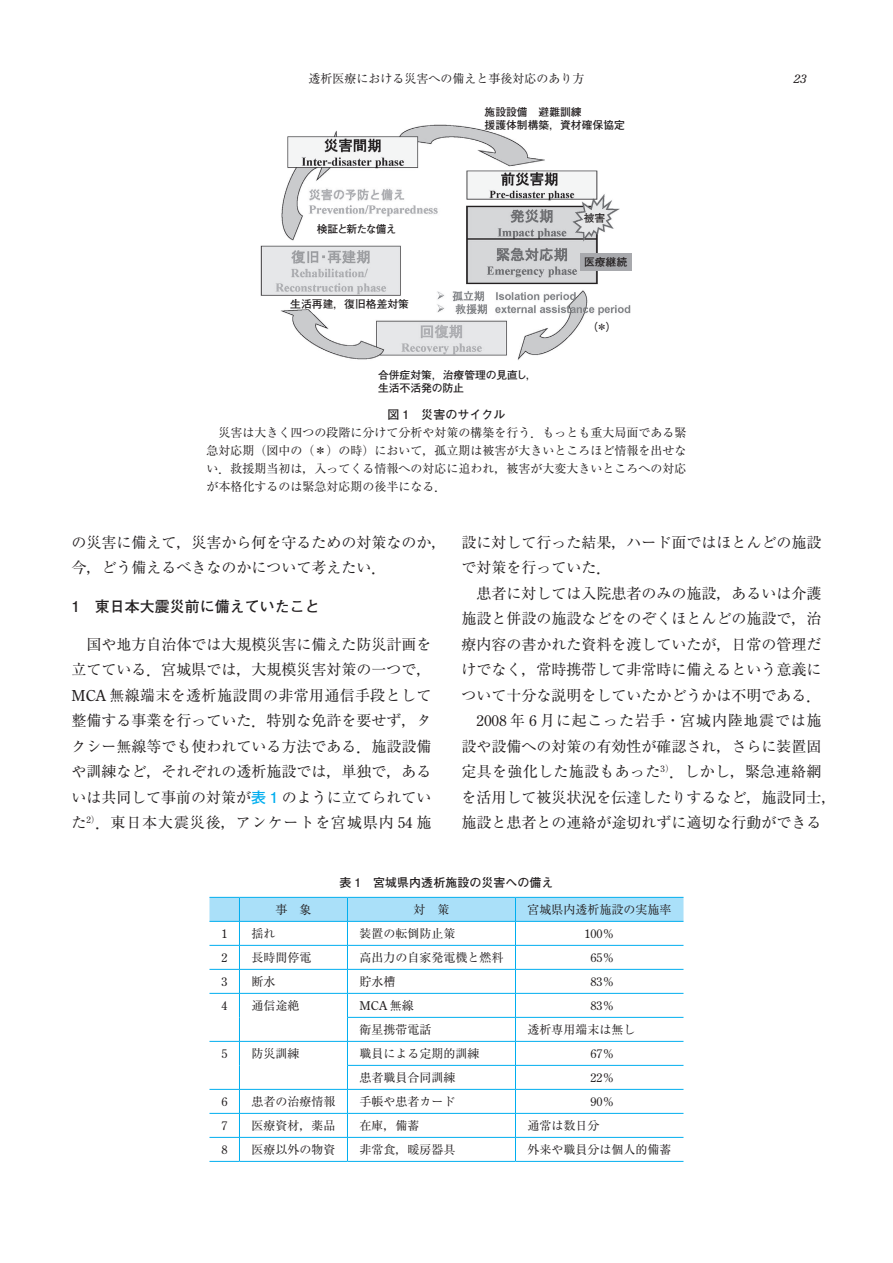
<style>
.page{position:relative;width:893px;height:1263px;background:#fff}
.page>*{position:absolute;margin:0;border:0;box-sizing:border-box;transform-origin:0 0}
.t1{font:15px/25.5px "Ryumin Pro";color:#231f20}
.t2{font:15px "Ryumin Pro";letter-spacing:.02em;color:#231f20}
.t3{font:15px "Ryumin Pro";letter-spacing:.05em;color:#231f20}
.t4{font:700 15px "Futo Go B101 Pro";color:#231f20}
.t5{font:12px/18px "Ryumin Pro";color:#231f20;text-align:justify}
.t6{font:12px "Century Old Style Std";color:#231f20}
.t7{font:700 12px "Futo Go B101 Pro";color:#231f20}
.t8{font:italic 12px "Century Old Style Std";color:#231f20}
.t9{font:700 10.8px/12.9px "Futo Go B101 Pro";color:#231f20}
.t10{font:700 10.8px "Futo Go B101 Pro";letter-spacing:-.085em;color:#231f20}
.s1{font-family:"Hira Min Pro W3"}
.s2{font-family:"Century Old Style Std"}
.s3{font-family:"Futo Go B101 Pro";font-weight:700;color:#00aeef}
.s4{font-family:"Ryumin Pro"}
</style>
<div class="page">
<img style="left:261px;top:124px;width:371px;height:236px">
<div style="left:580px;top:253px;width:52px;height:17px;background:#a8a9ad"></div>
<hr style="left:209px;top:1161px;width:30px;height:1px;background:#00aeef">
<hr style="left:239px;top:1161px;width:108px;height:1px;background:#00aeef">
<hr style="left:347px;top:1161px;width:168px;height:1px;background:#00aeef">
<hr style="left:515px;top:1161px;width:168px;height:1px;background:#00aeef">
<svg style="left:209px;top:897px;width:474px;height:264px"></svg>
<p class="t5" style="left:308px;top:69px;width:278px">透析医療における災害への備えと事後対応のあり方</p>
<p class="t8" style="left:793px;top:71px;width:14px">23</p>
<p class="t10" style="left:317px;top:220px;width:81px">検証と新たな備え</p>
<p class="t9" style="left:290px;top:296px;width:120px">生活再建，復旧格差対策</p>
<p class="t9" style="left:485px;top:104px;width:142px">施設設備　避難訓練<br>援護体制構築，資材確保協定</p>
<p class="t9" style="left:584px;top:210px;width:23px">被害</p>
<p class="t9" style="left:584px;top:254px;width:45px">医療継続</p>
<p class="t9" style="left:587px;top:319px;width:31px">（＊）</p>
<p class="t9" style="left:378px;top:367px;width:160px">合併症対策，治療管理の見直し，生活不活発の防止</p>
<p class="t7" style="left:388px;top:404px;width:119px">図 1　災害のサイクル</p>
<p class="t5" style="left:206px;top:422px;width:481px;text-indent:12px">災害は大きく四つの段階に分けて分析や対策の構築を行う<span class="s1">．</span>もっとも重大局面である緊急対応期（図中の（＊）の時）において<span class="s1">，</span>孤立期は被害が大きいところほど情報を出せない<span class="s1">．</span>救援期当初は<span class="s1">，</span>入ってくる情報への対応に追われ<span class="s1">，</span>被害が大変大きいところへの対応が本格化するのは緊急対応期の後半になる<span class="s1">．</span></p>
<p class="t1" style="left:71px;top:528px;width:376px">の災害に備えて<span class="s1">，</span>災害から何を守るための対策なのか<span class="s1">，</span>今<span class="s1">，</span>どう備えるべきなのかについて考えたい<span class="s1">．</span></p>
<p class="t4" style="left:71px;top:594px;width:250px">1　東日本大震災前に備えていたこと</p>
<p class="t1" style="left:71px;top:630px;width:362px;text-align:justify;text-indent:15px">国や地方自治体では大規模災害に備えた防災計画を立てている<span class="s1">．</span>宮城県では<span class="s1">，</span>大規模災害対策の一つで<span class="s1">，</span><span class="s2">MCA</span> 無線端末を透析施設間の非常用通信手段として整備する事業を行っていた<span class="s1">．</span>特別な免許を要せず<span class="s1">，</span>タクシー無線等でも使われている方法である<span class="s1">．</span>施設設備や訓練など<span class="s1">，</span>それぞれの透析施設では<span class="s1">，</span>単独で<span class="s1">，</span>あるいは共同して事前の対策が<span class="s3">表 1</span> のように立てられていた<sup>2</sup><sup>）</sup><span class="s1">．</span>東日本大震災後<span class="s1">，</span>アンケートを宮城県内 <span class="s2">54</span> 施</p>
<p class="t1" style="left:461px;top:528px;width:361px">設に対して行った結果<span class="s1">，</span>ハード面ではほとんどの施設で対策を行っていた<span class="s1">．</span></p>
<p class="t1" style="left:476px;top:579px;width:346px">患者に対しては入院患者のみの施設<span class="s1">，</span>あるいは介護</p>
<p class="t1" style="left:461px;top:605px;width:361px">施設と併設の施設などをのぞくほとんどの施設で<span class="s1">，</span>治</p>
<p class="t1" style="left:461px;top:630px;width:361px">療内容の書かれた資料を渡していたが<span class="s1">，</span>日常の管理だ</p>
<p class="t1" style="left:461px;top:656px;width:361px">けでなく<span class="s1">，</span>常時携帯して非常時に備えるという意義に</p>
<p class="t1" style="left:461px;top:681px;width:361px">ついて十分な説明をしていたかどうかは不明である<span class="s1">．</span></p>
<p class="t3" style="left:476px;top:709px;width:347px"><span class="s2">2008</span> 年 <span class="s2">6</span> 月に起こった岩手・宮城内陸地震では施</p>
<p class="t1" style="left:461px;top:732px;width:361px">設や設備への対策の有効性が確認され<span class="s1">，</span>さらに装置固</p>
<p class="t2" style="left:461px;top:760px;width:361px">定具を強化した施設もあった<sup>3</sup><sup>）</sup><span class="s1">．</span>しかし<span class="s1">，</span>緊急連絡網</p>
<p class="t1" style="left:461px;top:783px;width:376px">を活用して被災状況を伝達したりするなど<span class="s1">，</span>施設同士<span class="s1">，</span></p>
<p class="t1" style="left:461px;top:809px;width:361px">施設と患者との連絡が途切れずに適切な行動ができる</p>
<p class="t7" style="left:340px;top:873px;width:215px">表 1　宮城県内透析施設の災害への備え</p>
<p class="t5" style="left:275px;top:900px;width:37px">事 象</p>
<p class="t5" style="left:413px;top:900px;width:37px">対 策</p>
<p class="t5" style="left:527px;top:900px;width:145px">宮城県内透析施設の実施率</p>
<p class="t6" style="left:221px;top:926px;width:7px">1</p>
<p class="t5" style="left:251px;top:924px;width:25px">揺れ</p>
<p class="t5" style="left:359px;top:924px;width:98px">装置の転倒防止策</p>
<p class="t6" style="left:584px;top:926px;width:31px">100<span class="s4">％</span></p>
<p class="t6" style="left:221px;top:950px;width:7px">2</p>
<p class="t5" style="left:251px;top:948px;width:61px">長時間停電</p>
<p class="t5" style="left:359px;top:948px;width:146px">高出力の自家発電機と燃料</p>
<p class="t6" style="left:590px;top:950px;width:25px">65<span class="s4">％</span></p>
<p class="t6" style="left:221px;top:974px;width:7px">3</p>
<p class="t5" style="left:251px;top:972px;width:25px">断水</p>
<p class="t5" style="left:359px;top:972px;width:38px">貯水槽</p>
<p class="t6" style="left:590px;top:974px;width:25px">83<span class="s4">％</span></p>
<p class="t6" style="left:221px;top:998px;width:7px">4</p>
<p class="t5" style="left:251px;top:996px;width:49px">通信途絶</p>
<p class="t6" style="left:359px;top:998px;width:56px">MCA <span class="s4">無線</span></p>
<p class="t6" style="left:590px;top:998px;width:25px">83<span class="s4">％</span></p>
<p class="t5" style="left:359px;top:1020px;width:74px">衛星携帯電話</p>
<p class="t5" style="left:527px;top:1020px;width:109px">透析専用端末は無し</p>
<p class="t6" style="left:221px;top:1046px;width:7px">5</p>
<p class="t5" style="left:251px;top:1044px;width:49px">防災訓練</p>
<p class="t5" style="left:359px;top:1044px;width:122px">職員による定期的訓練</p>
<p class="t6" style="left:590px;top:1046px;width:25px">67<span class="s4">％</span></p>
<p class="t5" style="left:359px;top:1068px;width:98px">患者職員合同訓練</p>
<p class="t6" style="left:590px;top:1070px;width:25px">22<span class="s4">％</span></p>
<p class="t6" style="left:221px;top:1094px;width:7px">6</p>
<p class="t5" style="left:251px;top:1092px;width:85px">患者の治療情報</p>
<p class="t5" style="left:359px;top:1092px;width:98px">手帳や患者カード</p>
<p class="t6" style="left:590px;top:1094px;width:25px">90<span class="s4">％</span></p>
<p class="t6" style="left:221px;top:1118px;width:7px">7</p>
<p class="t5" style="left:251px;top:1116px;width:85px">医療資材<span class="s1">，</span>薬品</p>
<p class="t5" style="left:359px;top:1116px;width:62px">在庫<span class="s1">，</span>備蓄</p>
<p class="t5" style="left:527px;top:1116px;width:73px">通常は数日分</p>
<p class="t6" style="left:221px;top:1142px;width:7px">8</p>
<p class="t5" style="left:251px;top:1140px;width:85px">医療以外の物資</p>
<p class="t5" style="left:359px;top:1140px;width:98px">非常食<span class="s1">，</span>暖房器具</p>
<p class="t5" style="left:527px;top:1140px;width:145px">外来や職員分は個人的備蓄</p>
</div>
